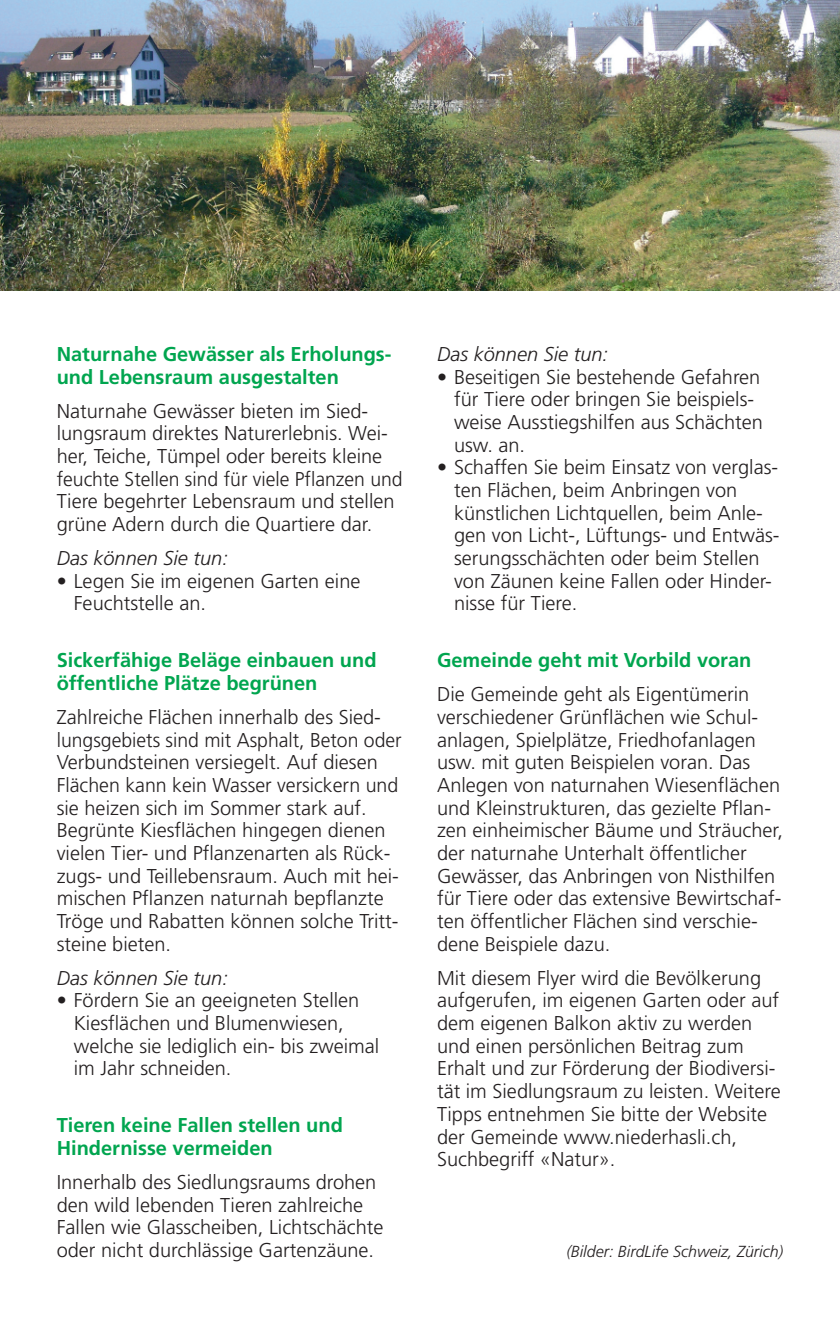
<style>
.page{position:relative;width:840px;height:1327px;background:#fff}
.page>*{position:absolute;margin:0;border:0;box-sizing:border-box;transform-origin:0 0}
.t1{font:300 20px/22.6px "Frutiger";color:#231f20}
.t2{font:700 20px/22.6px "Frutiger";color:#00a54f}
.t3{font:italic 300 20px "Frutiger";color:#231f20}
.t4{font:italic 300 16px "Frutiger";color:#231f20}
</style>
<div class="page">
<img style="left:0;top:0;width:839px;height:290px">
<p class="t2" style="left:57px;top:344px;width:336px">Naturnahe Gewässer als Erholungs&shy;und Lebensraum ausgestalten</p>
<p class="t1" style="left:57px;top:401px;width:347px">Naturnahe Gewässer bieten im Sied - lungsraum direktes Naturerlebnis. Wei&shy;her, Teiche, Tümpel oder bereits kleine feuchte Stellen sind für viele Pflanzen und Tiere begehrter Lebensraum und stellen grüne Adern durch die Quartiere dar.</p>
<p class="t3" style="left:57px;top:550px;width:172px">Das können Sie tun:</p>
<p class="t1" style="left:74px;top:571px;width:288px;text-indent:-17px">• Legen Sie im eigenen Garten eine<br>Feuchtstelle an.</p>
<p class="t2" style="left:57px;top:650px;width:321px">Sickerfähige Beläge einbauen und öffentliche Plätze begrünen</p>
<p class="t1" style="left:57px;top:707px;width:346px">Zahlreiche Flächen innerhalb des Sied - lungsgebiets sind mit Asphalt, Beton oder Verbundsteinen versiegelt. Auf diesen Flächen kann kein Wasser versickern und sie heizen sich im Sommer stark auf.<br>Begrünte Kiesflächen hingegen dienen vielen Tier- und Pflanzenarten als Rück&shy;zugs- und Teillebensraum. Auch mit hei&shy;mischen Pflanzen naturnah bepflanzte Tröge und Rabatten können solche Tritt&shy;steine bieten.</p>
<p class="t3" style="left:57px;top:969px;width:172px">Das können Sie tun:</p>
<p class="t1" style="left:74px;top:990px;width:307px;text-indent:-17px">• Fördern Sie an geeigneten Stellen<br>Kiesflächen und Blumenwiesen, welche sie lediglich ein- bis zweimal im Jahr schneiden.</p>
<p class="t2" style="left:57px;top:1115px;width:287px">Tieren keine Fallen stellen und<br>Hindernisse vermeiden</p>
<p class="t1" style="left:57px;top:1172px;width:328px">Innerhalb des Siedlungsraums drohen den wild lebenden Tieren zahlreiche Fallen wie Glasscheiben, Lichtschächte oder nicht durchlässige Gartenzäune.</p>
<p class="t3" style="left:437px;top:346px;width:172px">Das können Sie tun:</p>
<p class="t1" style="left:454px;top:367px;width:310px;text-indent:-17px">• Beseitigen Sie bestehende Gefahren für Tiere oder bringen Sie beispiels - weise Ausstiegshilfen aus Schächten usw. an.</p>
<p class="t1" style="left:454px;top:458px;width:327px;text-indent:-17px">• Schaffen Sie beim Einsatz von verglas - ten Flächen, beim Anbringen von künstlichen Lichtquellen, beim Anle&shy;gen von Licht-, Lüftungs- und Entwäs&shy;serungsschächten oder beim Stellen von Zäunen keine Fallen oder Hinder&shy;nisse für Tiere.</p>
<p class="t2" style="left:437px;top:650px;width:316px">Gemeinde geht mit Vorbild voran</p>
<p class="t1" style="left:437px;top:684px;width:347px">Die Gemeinde geht als Eigentümerin verschiedener Grünflächen wie Schul - anlagen, Spielplätze, Friedhofanlagen usw. mit guten Beispielen voran. Das Anlegen von naturnahen Wiesenflächen und Kleinstrukturen, das gezielte Pflan&shy;zen einheimischer Bäume und Sträucher, der naturnahe Unterhalt öffentlicher Gewässer, das Anbringen von Nisthilfen für Tiere oder das extensive Bewirtschaf&shy;ten öffentlicher Flächen sind verschie - dene Beispiele dazu.</p>
<p class="t1" style="left:437px;top:968px;width:345px">Mit diesem Flyer wird die Bevölkerung aufgerufen, im eigenen Garten oder auf dem eigenen Balkon aktiv zu werden und einen persönlichen Beitrag zum Erhalt und zur Förderung der Biodiversi&shy;tät im Siedlungsraum zu leisten. Weitere Tipps entnehmen Sie bitte der Website der Gemeinde www.niederhasli.ch, Suchbegriff «Natur».</p>
<p class="t4" style="left:566px;top:1245px;width:218px">(Bilder: BirdLife Schweiz, Zürich)</p>
</div>
